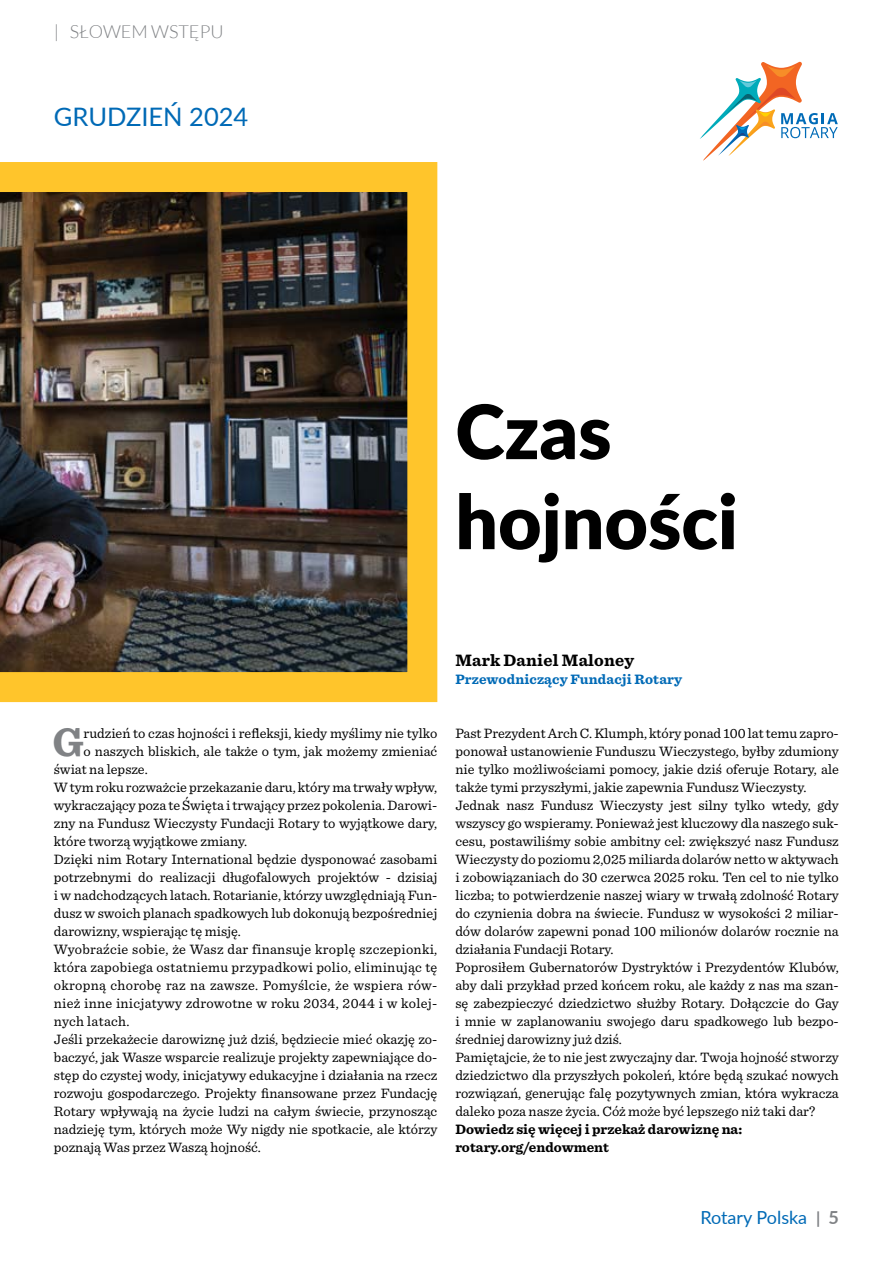
<style>
.page{position:relative;width:893px;height:1263px;background:#fff}
.page>*{position:absolute;margin:0;border:0;box-sizing:border-box;transform-origin:0 0}
.t1{font:900 75px/90px "Lato";color:#000}
.t2{font:700 41.55px "Sentinel";color:#808285}
.t3{font:25.5px "Lato";color:#006ab6}
.t4{font:18px "Lato";color:#006ab6}
.t5{font:300 18px "Lato";color:#808285}
.t6{font:700 17.25px "Sentinel";letter-spacing:.01em;color:#000}
.t7{font:14.25px/18px "Sentinel";color:#000}
.t8{font:14.25px "Sentinel";letter-spacing:.02em;color:#000}
.t9{font:700 14.25px/18px "Sentinel";color:#000}
.t10{font:700 14.25px "Sentinel";letter-spacing:.01em;color:#006ab6}
.s1{font-weight:700;font-size:16.5px;color:#808285}
.s2{font-weight:700;color:#808285}
</style>
<div class="page">
<svg style="left:700px;top:62px;width:138px;height:99px"></svg>
<img style="left:0;top:162px;width:437px;height:540px">
<p class="t5" style="left:54px;top:22px;width:171px">| SŁOWEM WSTĘPU</p>
<h3 class="t3" style="left:54px;top:98px;width:196px">GRUDZIEŃ 2024</h3>
<h1 class="t1" style="left:455px;top:383px;width:284px">Czas hojności</h1>
<h2 class="t2" style="left:52px;top:709px;width:33px">G</h2>
<p class="t7" style="left:84px;top:723px;width:355px">rudzień to czas hojności i refleksji, kiedy myślimy nie tylko</p>
<p class="t7" style="left:84px;top:741px;width:355px">o naszych bliskich, ale także o tym, jak możemy zmieniać</p>
<p class="t7" style="left:54px;top:759px;width:95px">świat na lepsze.</p>
<p class="t7" style="left:54px;top:777px;width:385px">W tym roku rozważcie przekazanie daru, który ma trwały wpływ,</p>
<p class="t7" style="left:54px;top:795px;width:385px">wykraczający poza te Święta i trwający przez pokolenia. Darowi-</p>
<p class="t7" style="left:54px;top:813px;width:385px">zny na Fundusz Wieczysty Fundacji Rotary to wyjątkowe dary,</p>
<p class="t7" style="left:54px;top:831px;width:195px">które tworzą wyjątkowe zmiany.</p>
<p class="t7" style="left:54px;top:849px;width:385px">Dzięki nim Rotary International będzie dysponować zasobami</p>
<p class="t7" style="left:54px;top:867px;width:385px">potrzebnymi do realizacji długofalowych projektów - dzisiaj</p>
<p class="t7" style="left:54px;top:885px;width:385px">i w nadchodzących latach. Rotarianie, którzy uwzględniają Fun-</p>
<p class="t7" style="left:54px;top:903px;width:385px">dusz w swoich planach spadkowych lub dokonują bezpośredniej</p>
<p class="t7" style="left:54px;top:921px;width:189px">darowizny, wspierając tę misję.</p>
<p class="t8" style="left:54px;top:939px;width:385px">Wyobraźcie sobie, że Wasz dar finansuje kroplę szczepionki,</p>
<p class="t8" style="left:54px;top:957px;width:385px">która zapobiega ostatniemu przypadkowi polio, eliminując tę</p>
<p class="t8" style="left:54px;top:975px;width:385px">okropną chorobę raz na zawsze. Pomyślcie, że wspiera rów-</p>
<p class="t8" style="left:54px;top:993px;width:385px">nież inne inicjatywy zdrowotne w roku 2034, 2044 i w kolej-</p>
<p class="t8" style="left:54px;top:1011px;width:77px">nych latach.</p>
<p class="t7" style="left:54px;top:1029px;width:385px">Jeśli przekażecie darowiznę już dziś, będziecie mieć okazję zo-</p>
<p class="t7" style="left:54px;top:1047px;width:385px">baczyć, jak Wasze wsparcie realizuje projekty zapewniające do-</p>
<p class="t7" style="left:54px;top:1065px;width:385px">stęp do czystej wody, inicjatywy edukacyjne i działania na rzecz</p>
<p class="t7" style="left:54px;top:1083px;width:385px">rozwoju gospodarczego. Projekty finansowane przez Fundację</p>
<p class="t7" style="left:54px;top:1101px;width:385px">Rotary wpływają na życie ludzi na całym świecie, przynosząc</p>
<p class="t7" style="left:54px;top:1119px;width:385px">nadzieję tym, których może Wy nigdy nie spotkacie, ale którzy</p>
<p class="t7" style="left:54px;top:1137px;width:209px">poznają Was przez Waszą hojność.</p>
<p class="t6" style="left:455px;top:647px;width:180px">Mark Daniel Maloney</p>
<p class="t10" style="left:455px;top:668px;width:228px">Przewodniczący Fundacji Rotary</p>
<p class="t7" style="left:455px;top:723px;width:385px">Past Prezydent Arch C. Klumph, który ponad 100 lat temu zapro&shy;ponował ustanowienie Funduszu Wieczystego, byłby zdumiony nie tylko możliwościami pomocy, jakie dziś oferuje Rotary, ale także tymi przyszłymi, jakie zapewnia Fundusz Wieczysty.<br>Jednak nasz Fundusz Wieczysty jest silny tylko wtedy, gdy wszyscy go wspieramy. Ponieważ jest kluczowy dla naszego suk&shy;cesu, postawiliśmy sobie ambitny cel: zwiększyć nasz Fundusz Wieczysty do poziomu 2,025 miliarda dolarów netto w aktywach i zobowiązaniach do 30 czerwca 2025 roku. Ten cel to nie tylko liczba; to potwierdzenie naszej wiary w trwałą zdolność Rotary do czynienia dobra na świecie. Fundusz w wysokości 2 miliar&shy;dów dolarów zapewni ponad 100 milionów dolarów rocznie na działania Fundacji Rotary.<br>Poprosiłem Gubernatorów Dystryktów i Prezydentów Klubów, aby dali przykład przed końcem roku, ale każdy z nas ma szan&shy;sę zabezpieczyć dziedzictwo służby Rotary. Dołączcie do Gay i mnie w zaplanowaniu swojego daru spadkowego lub bezpo&shy;średniej darowizny już dziś.<br>Pamiętajcie, że to nie jest zwyczajny dar. Twoja hojność stworzy dziedzictwo dla przyszłych pokoleń, które będą szukać nowych rozwiązań, generując falę pozytywnych zmian, która wykracza daleko poza nasze życia. Cóż może być lepszego niż taki dar?</p>
<p class="t9" style="left:455px;top:1120px;width:288px">Dowiedz się więcej i przekaż darowiznę na: rotary.org/endowment</p>
<p class="t4" style="left:700px;top:1204px;width:140px">Rotary Polska <span class="s1">|</span> <span class="s2">5</span></p>
</div>
